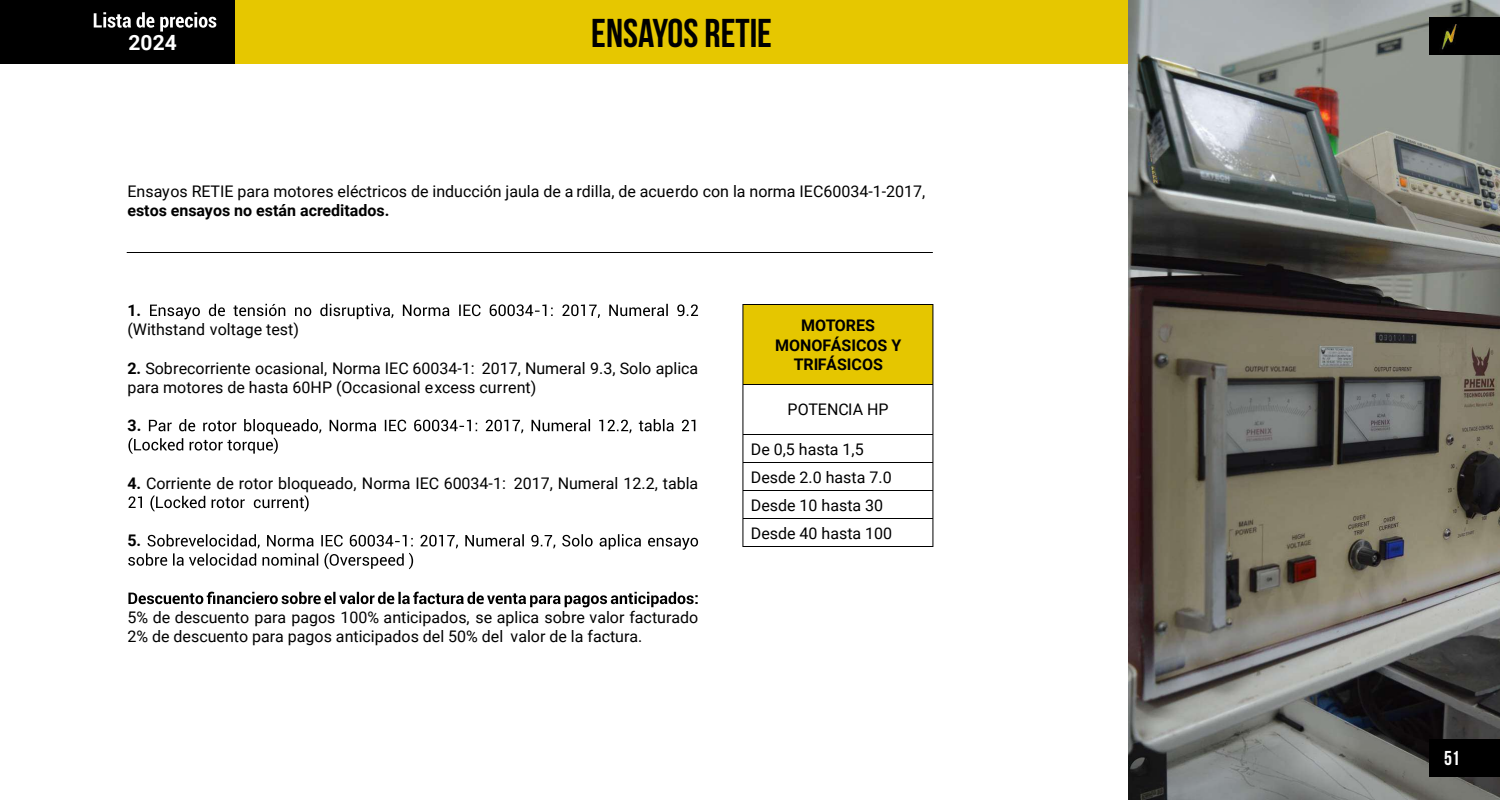
<style>
.page{position:relative;width:1500px;height:800px;background:#fff}
.page>*{position:absolute;margin:0;border:0;box-sizing:border-box;transform-origin:0 0}
.t1{font:700 40px "Bebas Neue";color:#000}
.t2{font:700 21px "Roboto";color:#fff}
.t3{font:700 20px "Bebas Neue";color:#fff}
.t4{font:16px/28px "Roboto";color:#000}
.t5{font:700 16px/19.2px "Roboto";color:#000;text-align:center}
.s1{font-weight:700}
</style>
<div class="page">
<div style="left:234px;top:0;width:895px;height:64px;background:#e6c700"></div>
<img style="left:1129px;top:0;width:371px;height:800px">
<div style="left:0;top:0;width:105px;height:64px;background:#000"></div>
<div style="left:75px;top:0;width:159px;height:64px;background:#000"></div>
<svg style="left:94px;top:12px;width:122px;height:20px"></svg>
<div style="left:743px;top:304px;width:190px;height:80px;background:#e5c600"></div>
<hr style="left:742px;top:304px;width:191px;height:1px;background:#000">
<hr style="left:742px;top:305px;width:1px;height:79px;background:#000">
<hr style="left:932px;top:305px;width:1px;height:79px;background:#000">
<hr style="left:742px;top:384px;width:191px;height:1px;background:#000">
<hr style="left:742px;top:385px;width:1px;height:49px;background:#000">
<hr style="left:932px;top:385px;width:1px;height:49px;background:#000">
<hr style="left:742px;top:434px;width:191px;height:1px;background:#000">
<hr style="left:742px;top:462px;width:191px;height:1px;background:#000">
<hr style="left:742px;top:490px;width:191px;height:1px;background:#000">
<hr style="left:742px;top:518px;width:191px;height:1px;background:#000">
<svg style="left:742px;top:435px;width:1px;height:111px"></svg>
<svg style="left:932px;top:435px;width:1px;height:111px"></svg>
<hr style="left:742px;top:546px;width:191px;height:1px;background:#000">
<svg style="left:150px;top:304px;width:548px;height:15px"></svg>
<svg style="left:128px;top:419px;width:567px;height:35px"></svg>
<svg style="left:128px;top:495px;width:181px;height:17px"></svg>
<svg style="left:128px;top:534px;width:570px;height:35px"></svg>
<svg style="left:128px;top:592px;width:570px;height:15px"></svg>
<hr style="left:127px;top:252px;width:806px;height:1px;background:#000">
<div style="left:1429px;top:739px;width:71px;height:38px;background:#000"></div>
<div style="left:1429px;top:17px;width:71px;height:38px;background:#000"></div>
<img style="left:1441px;top:24px;width:16px;height:26px">
<h2 class="t2" style="left:129px;top:28px;width:50px">2024</h2>
<h1 class="t1" style="left:591px;top:11px;width:182px">ENSAYOS RETIE</h1>
<p class="t4" style="left:127px;top:177px;width:799px">Ensayos RETIE para motores eléctricos de inducción jaula de a rdilla, de acuerdo con la norma IEC60034-1-2017,</p>
<p class="t5" style="left:127px;top:200px;width:263px">estos ensayos no están acreditados.</p>
<p class="t5" style="left:127px;top:300px;width:15px">1.</p>
<p class="t4" style="left:127px;top:315px;width:173px">(Withstand voltage test)</p>
<p class="t4" style="left:127px;top:358px;width:572px;line-height:19.2px"><span class="s1">2.</span> Sobrecorriente ocasional, Norma IEC 60034-1: 2017, Numeral 9.3, Solo aplica para motores de hasta 60HP (Occasional excess current)</p>
<p class="t5" style="left:128px;top:415px;width:15px">3.</p>
<p class="t4" style="left:127px;top:469px;width:572px"><span class="s1">4.</span> Corriente de rotor bloqueado, Norma IEC 60034-1: 2017, Numeral 12.2, tabla</p>
<p class="t5" style="left:127px;top:531px;width:15px">5.</p>
<p class="t4" style="left:127px;top:607px;width:572px;line-height:19.2px">5% de descuento para pagos 100% anticipados, se aplica sobre valor facturado<br>2% de descuento para pagos anticipados del 50% del valor de la factura.</p>
<p class="t5" style="left:775px;top:315px;width:128px">MOTORES<br>MONOFÁSICOS Y<br>TRIFÁSICOS</p>
<p class="t4" style="left:788px;top:395px;width:103px">POTENCIA HP</p>
<p class="t4" style="left:751px;top:434px;width:143px">De 0,5 hasta 1,5<br>Desde 2.0 hasta 7.0<br>Desde 10 hasta 30<br>Desde 40 hasta 100</p>
<p class="t3" style="left:1444px;top:747px;width:17px">51</p>
</div>
